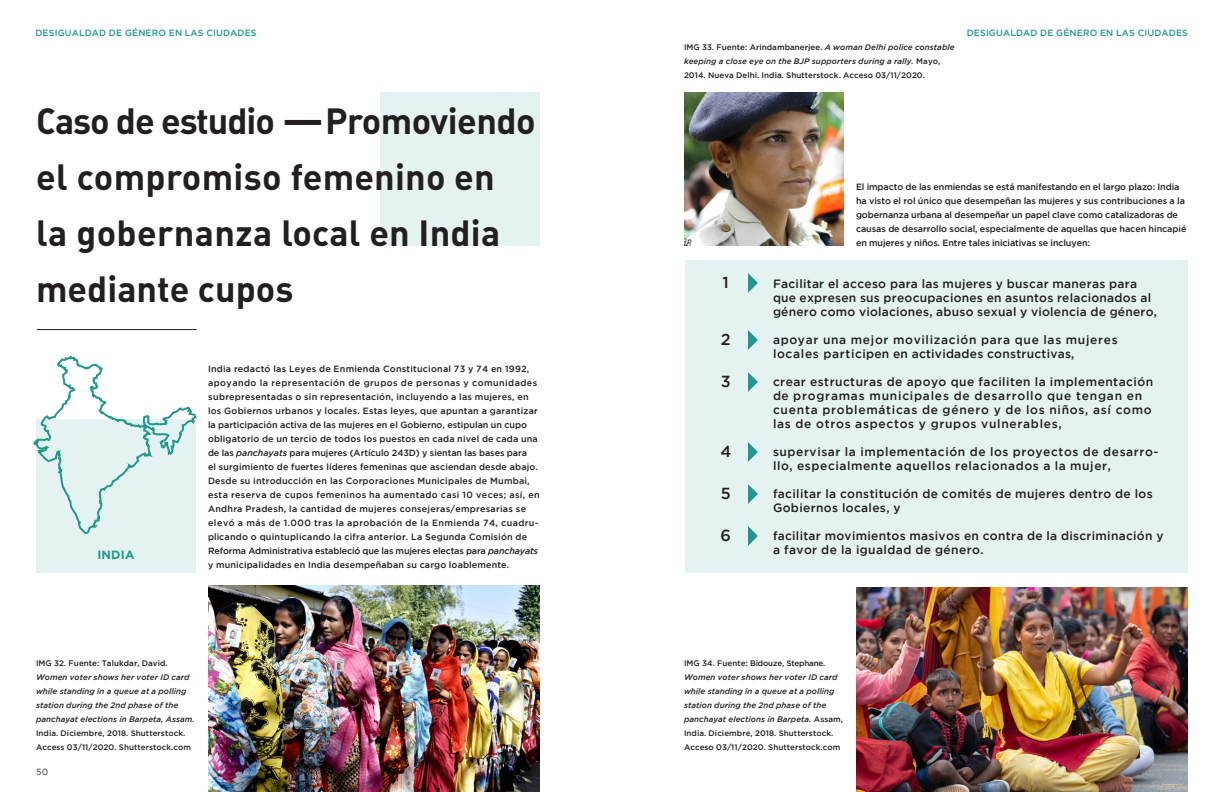
<style>
.page{position:relative;width:1224px;height:792px;background:#fff}
.page>*{position:absolute;margin:0;border:0;box-sizing:border-box;transform-origin:0 0}
.T1{font:36px/56px "DIN Bold Alternate";color:#231f20}
.body{font:500 16px "Gotham";color:#231f20}
.body_new{font:500 12px/14px "Gotham";letter-spacing:.035em;color:#231f20}
.body_new-2{font:500 12px/14px "Gotham";letter-spacing:.06em;color:#231f20}
.body_new-3{font:500 12px/14px "Gotham";letter-spacing:.055em;color:#231f20}
.T1-2{font:700 12px "Gotham";letter-spacing:.015em;color:#1f998e}
.body_new-4{font:500 9px/14px "Gotham";letter-spacing:.015em;color:#231f20}
.body_new-5{font:500 9px/14px "Gotham";letter-spacing:-.01em;color:#231f20}
.t1{font:500 9px "Gotham";letter-spacing:.015em;color:#1f998e}
.t2{font:500 9px "Gotham";color:#6c6d70}
.body-2{font:italic 500 8px/14px "Gotham";letter-spacing:.01em;color:#231f20}
.body-3{font:500 8px/14px "Gotham";letter-spacing:.01em;color:#231f20}
.s1{font-size:40px}
.s2{font-style:italic}
.s3{font-style:normal}
</style>
<div class="page">
<div style="left:380px;top:92px;width:160px;height:154px;background:#e4f3f1"></div>
<div style="left:36px;top:419px;width:160px;height:154px;background:#e4f3f1"></div>
<div style="left:685px;top:260px;width:503px;height:313px;background:#e4f3f1"></div>
<hr style="left:37px;top:329px;width:160px;height:1px;background:#231f20">
<img style="left:208px;top:585px;width:332px;height:207px">
<svg style="left:33px;top:355px;width:164px;height:179px"></svg>
<img style="left:684px;top:92px;width:160px;height:154px">
<img style="left:856px;top:587px;width:332px;height:205px">
<svg style="left:748px;top:526px;width:10px;height:20px"></svg>
<svg style="left:748px;top:484px;width:10px;height:20px"></svg>
<svg style="left:748px;top:442px;width:10px;height:20px"></svg>
<svg style="left:748px;top:372px;width:10px;height:20px"></svg>
<svg style="left:748px;top:330px;width:10px;height:20px"></svg>
<svg style="left:748px;top:273px;width:10px;height:20px"></svg>
<p class="t1" style="left:35px;top:28px;width:223px">DESIGUALDAD DE GÉNERO EN LAS CIUDADES</p>
<p class="t1" style="left:967px;top:28px;width:223px">DESIGUALDAD DE GÉNERO EN LAS CIUDADES</p>
<p class="T1" style="left:36px;top:91px;width:501px">Caso de estudio <span class="s1">—</span>Promoviendo el compromiso femenino en<br>la gobernanza local en India mediante cupos</p>
<p class="T1-2" style="left:97px;top:548px;width:39px">INDIA</p>
<p class="body_new-4" style="left:208px;top:362px;width:333px">India redactó las Leyes de Enmienda Constitucional 73 y 74 en 1992, apoyando la representación de grupos de personas y comunidades subrepresentadas o sin representación, incluyendo a las mujeres, en los Gobiernos urbanos y locales. Estas leyes, que apuntan a garantizar la participación activa de las mujeres en el Gobierno, estipulan un cupo obligatorio de un tercio de todos los puestos en cada nivel de cada una de las <span class="s2">panchayats</span> para mujeres (Artículo 243D) y sientan las bases para<br>el surgimiento de fuertes líderes femeninas que asciendan desde abajo.<br>Desde su introducción en las Corporaciones Municipales de Mumbai, esta reserva de cupos femeninos ha aumentado casi 10 veces; así, en Andhra Pradesh, la cantidad de mujeres consejeras/empresarias se elevó a más de 1.000 tras la aprobación de la Enmienda 74, cuadru&shy;plicando o quintuplicando la cifra anterior. La Segunda Comisión de Reforma Administrativa estableció que las mujeres electas para <span class="s2">panchayats </span>y municipalidades en India desempeñaban su cargo loablemente.</p>
<p class="body-3" style="left:684px;top:40px;width:272px">IMG 33. Fuente: Arindambanerjee. <span class="s2">A woman Delhi police constable keeping a close eye on the BJP supporters during a rally.</span> Mayo,<br>2014. Nueva Delhi. India. Shutterstock. Acceso 03/11/2020.</p>
<p class="body" style="left:723px;top:274px;width:8px">1</p>
<p class="body" style="left:721px;top:331px;width:11px">2</p>
<p class="body" style="left:721px;top:373px;width:11px">3</p>
<p class="body" style="left:720px;top:443px;width:12px">4</p>
<p class="body" style="left:721px;top:485px;width:11px">5</p>
<p class="body" style="left:721px;top:527px;width:12px">6</p>
<p class="body_new-5" style="left:856px;top:180px;width:332px">El impacto de las enmiendas se está manifestando en el largo plazo: India ha visto el rol único que desempeñan las mujeres y sus contribuciones a la gobernanza urbana al desempeñar un papel clave como catalizadoras de causas de desarrollo social, especialmente de aquellas que hacen hincapié en mujeres y niños. Entre tales iniciativas se incluyen:</p>
<p class="body_new" style="left:773px;top:276px;width:386px">Facilitar el acceso para las mujeres y buscar maneras para que expresen sus preocupaciones en asuntos relacionados al género como violaciones, abuso sexual y violencia de género,</p>
<p class="body_new-3" style="left:773px;top:332px;width:346px">apoyar una mejor movilización para que las mujeres locales participen en actividades constructivas,</p>
<p class="body_new-2" style="left:773px;top:374px;width:382px">crear estructuras de apoyo que faciliten la implementación de programas municipales de desarrollo que tengan en cuenta problemáticas de género y de los niños, así como las de otros aspectos y grupos vulnerables,</p>
<p class="body_new" style="left:773px;top:444px;width:387px">supervisar la implementación de los proyectos de desarro&shy;llo, especialmente aquellos relacionados a la mujer,</p>
<p class="body_new" style="left:773px;top:486px;width:381px">facilitar la constitución de comités de mujeres dentro de los<br>Gobiernos locales, y</p>
<p class="body_new" style="left:773px;top:528px;width:392px">facilitar movimientos masivos en contra de la discriminación y a favor de la igualdad de género.</p>
<p class="body-2" style="left:36px;top:656px;width:161px"><span class="s3">IMG 32. Fuente: Talukdar, David.<br></span>Women voter shows her voter ID card while standing in a queue at a polling station during the 2nd phase of the panchayat elections in Barpeta, Assam.<br><span class="s3">India. Diciembre, 2018. Shutterstock.<br>Access 03/11/2020. Shutterstock.com</span></p>
<p class="body-2" style="left:684px;top:656px;width:161px"><span class="s3">IMG 34. Fuente: Bidouze, Stephane.<br></span>Women voter shows her voter ID card while standing in a queue at a polling station during the 2nd phase of the panchayat elections in Barpeta. <span class="s3">Assam, India. Diciembre, 2018. Shutterstock.<br>Acceso 03/11/2020. Shutterstock.com</span></p>
<p class="t2" style="left:36px;top:766px;width:14px">50</p>
</div>
